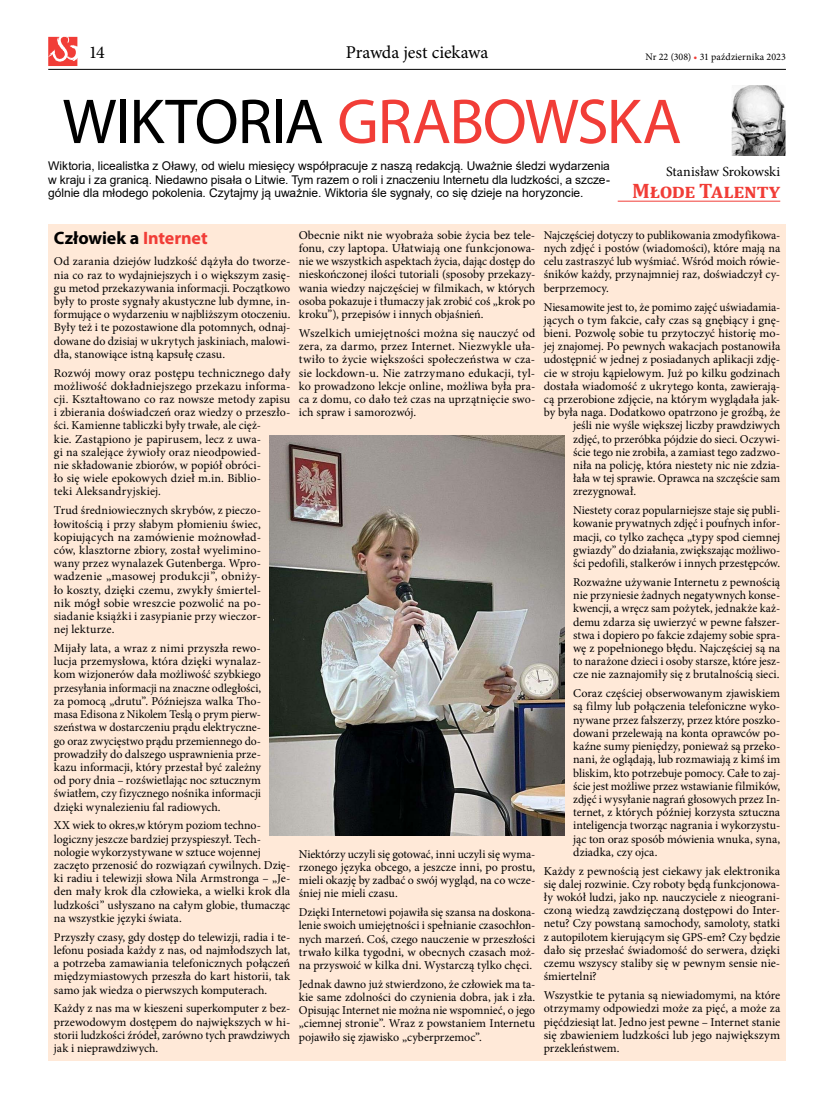
<style>
.page{position:relative;width:820px;height:1106px;background:#fff}
.page>*{position:absolute;margin:0;border:0;box-sizing:border-box;transform-origin:0 0}
.t1{font:64px "Myriad Pro";letter-spacing:-.02em;color:#f13d37}
.t2{font:700 21px "Cambria";letter-spacing:-.01em;color:#f13d37}
.t3{font:18px "Minion Pro";color:#000}
.t4{font:700 18px "Myriad Pro";letter-spacing:-.005em;color:#000}
.t5{font:14px "Minion Pro";color:#000}
.t6{font:12px/13.2px "Minion Pro";letter-spacing:-.005em;color:#000;text-align:justify}
.t7{font:12px/13.2px "Arial";letter-spacing:-.005em;color:#000;text-align:justify}
.t8{font:10px "Minion Pro";color:#000}
.s1{color:#f13d37}
.s2{color:#000}
</style>
<div class="page">
<div style="left:48px;top:224px;width:737px;height:836px;background:#ffe9d8"></div>
<img style="left:269px;top:435px;width:295px;height:400px">
<hr style="left:617px;top:201px;width:163px;height:1px;background:#f13d37">
<img style="left:731px;top:85px;width:54px;height:71px">
<hr style="left:48px;top:69px;width:737px;height:1px;background:#000">
<svg style="left:48px;top:37px;width:29px;height:29px"></svg>
<h3 class="t3" style="left:89px;top:40px;width:18px">14</h3>
<h3 class="t3" style="left:345px;top:40px;width:144px">Prawda jest ciekawa</h3>
<p class="t8" style="left:645px;top:50px;width:142px">Nr 22 (308) <span class="s1">•</span> 31 października 2023</p>
<h1 class="t1" style="left:62px;top:82px;width:620px"><span class="s2">WIKTORIA</span> GRABOWSKA</h1>
<p class="t7" style="left:48px;top:159px;width:563px">Wiktoria, licealistka z Oławy, od wielu miesięcy współpracuje z naszą redakcją. Uważnie śledzi wydarzenia w kraju i za granicą. Niedawno pisała o Litwie. Tym razem o roli i znaczeniu Internetu dla ludzkości, a szcze&shy;gólnie dla młodego pokolenia. Czytajmy ją uważnie. Wiktoria śle sygnały, co się dzieje na horyzoncie.</p>
<h3 class="t4" style="left:54px;top:226px;width:155px">Człowiek a <span class="s1">Internet</span></h3>
<p class="t6" style="left:54px;top:255px;width:238px">Od zarania dziejów ludzkość dążyła do tworze&shy;nia co raz to wydajniejszych i o większym zasię&shy;gu metod przekazywania informacji. Początkowo były to proste sygnały akustyczne lub dymne, in&shy;formujące o wydarzeniu w najbliższym otoczeniu.<br>Były też i te pozostawione dla potomnych, odnaj&shy;dowane do dzisiaj w ukrytych jaskiniach, malowi&shy;dła, stanowiące istną kapsułę czasu.</p>
<p class="t6" style="left:54px;top:366px;width:238px;text-align:left">Rozwój mowy oraz postępu technicznego dały możliwość dokładniejszego przekazu informa&shy;cji. Kształtowano co raz nowsze metody zapisu i zbierania doświadczeń oraz wiedzy o przeszło&shy;ści. Kamienne tabliczki były trwałe, ale cięż-<br>kie. Zastąpiono je papirusem, lecz z uwa-<br>gi na szalejące żywioły oraz nieodpowied-<br>nie składowanie zbiorów, w popiół obróci-<br>ło się wiele epokowych dzieł m.in. Biblio-<br>teki Aleksandryjskiej.</p>
<p class="t6" style="left:54px;top:504px;width:208px">Trud średniowiecznych skrybów, z pieczo&shy;łowitością i przy słabym płomieniu świec, kopiujących na zamówienie możnowład&shy;ców, klasztorne zbiory, został wyelimino&shy;wany przez wynalazek Gutenberga. Wpro&shy;wadzenie „masowej produkcji”, obniży&shy;ło koszty, dzięki czemu, zwykły śmiertel&shy;nik mógł sobie wreszcie pozwolić na po&shy;siadanie książki i zasypianie przy wieczor&shy;nej lekturze.</p>
<p class="t6" style="left:54px;top:641px;width:209px">Mijały lata, a wraz z nimi przyszła rewo&shy;lucja przemysłowa, która dzięki wynalaz&shy;kom wizjonerów dała możliwość szybkiego przesyłania informacji na znaczne odległości, za pomocą „drutu”. Późniejsza walka Tho&shy;masa Edisona z Nikolem Teslą o prym pierw&shy;szeństwa w dostarczeniu prądu elektryczne&shy;go oraz zwycięstwo prądu przemiennego do&shy;prowadziły do dalszego usprawnienia prze&shy;kazu informacji, który przestał być zależny od pory dnia – rozświetlając noc sztucznym światłem, czy fizycznego nośnika informacji dzięki wynalezieniu fal radiowych.</p>
<p class="t6" style="left:54px;top:819px;width:238px;text-align:left">XX wiek to okres,w którym poziom techno&shy;logiczny jeszcze bardziej przyspieszył. Tech&shy;nologie wykorzystywane w sztuce wojennej zaczęto przenosić do rozwiązań cywilnych. Dzię&shy;ki radiu i telewizji słowa Nila Armstronga – „Je&shy;den mały krok dla człowieka, a wielki krok dla ludzkości” usłyszano na całym globie, tłumacząc na wszystkie języki świata.</p>
<p class="t6" style="left:54px;top:930px;width:238px">Przyszły czasy, gdy dostęp do telewizji, radia i te&shy;lefonu posiada każdy z nas, od najmłodszych lat, a potrzeba zamawiania telefonicznych połączeń międzymiastowych przeszła do kart historii, tak samo jak wiedza o pierwszych komputerach.</p>
<p class="t6" style="left:54px;top:1002px;width:238px">Każdy z nas ma w kieszeni superkomputer z bez&shy;przewodowym dostępem do największych w hi&shy;storii ludzkości źródeł, zarówno tych prawdziwych jak i nieprawdziwych.</p>
<p class="t5" style="left:665px;top:162px;width:116px">Stanisław Srokowski</p>
<h2 class="t2" style="left:632px;top:176px;width:149px">Młode Talenty</h2>
<p class="t6" style="left:299px;top:228px;width:238px">Obecnie nikt nie wyobraża sobie życia bez tele&shy;fonu, czy laptopa. Ułatwiają one funkcjonowa&shy;nie we wszystkich aspektach życia, dając dostęp do nieskończonej ilości tutoriali (sposoby przekazy&shy;wania wiedzy najczęściej w filmikach, w których osoba pokazuje i tłumaczy jak zrobić coś „krok po kroku”), przepisów i innych objaśnień.</p>
<p class="t6" style="left:299px;top:326px;width:238px">Wszelkich umiejętności można się nauczyć od zera, za darmo, przez Internet. Niezwykle uła&shy;twiło to życie większości społeczeństwa w cza&shy;sie lockdown-u. Nie zatrzymano edukacji, tyl&shy;ko prowadzono lekcje online, możliwa była pra&shy;ca z domu, co dało też czas na uprzątnięcie swo&shy;ich spraw i samorozwój.</p>
<p class="t6" style="left:543px;top:228px;width:238px">Najczęściej dotyczy to publikowania zmodyfikowa&shy;nych zdjęć i postów (wiadomości), które mają na celu zastraszyć lub wyśmiać. Wśród moich rówie&shy;śników każdy, przynajmniej raz, doświadczył cy&shy;berprzemocy.</p>
<p class="t6" style="left:543px;top:300px;width:238px">Niesamowite jest to, że pomimo zajęć uświadamia-</p>
<p class="t6" style="left:543px;top:313px;width:238px">jących o tym fakcie, cały czas są gnębiący i gnę-</p>
<p class="t6" style="left:543px;top:326px;width:238px">bieni. Pozwolę sobie tu przytoczyć historię mo-</p>
<p class="t6" style="left:543px;top:340px;width:238px">jej znajomej. Po pewnych wakacjach postanowiła</p>
<p class="t6" style="left:543px;top:353px;width:238px">udostępnić w jednej z posiadanych aplikacji zdję-</p>
<p class="t6" style="left:543px;top:366px;width:238px">cie w stroju kąpielowym. Już po kilku godzinach</p>
<p class="t6" style="left:543px;top:379px;width:238px">dostała wiadomość z ukrytego konta, zawierają-</p>
<p class="t6" style="left:543px;top:392px;width:238px">cą przerobione zdjęcie, na którym wyglądała jak-</p>
<p class="t6" style="left:543px;top:406px;width:238px">by była naga. Dodatkowo opatrzono je groźbą, że</p>
<p class="t6" style="left:573px;top:419px;width:208px">jeśli nie wyśle większej liczby prawdziwych</p>
<p class="t6" style="left:573px;top:432px;width:208px">zdjęć, to przeróbka pójdzie do sieci. Oczywi-</p>
<p class="t6" style="left:573px;top:445px;width:208px">ście tego nie zrobiła, a zamiast tego zadzwo-</p>
<p class="t6" style="left:573px;top:458px;width:208px">niła na policję, która niestety nic nie zdzia-</p>
<p class="t6" style="left:573px;top:472px;width:208px">łała w tej sprawie. Oprawca na szczęście sam</p>
<p class="t6" style="left:573px;top:485px;width:65px">zrezygnował.</p>
<p class="t6" style="left:573px;top:504px;width:208px">Niestety coraz popularniejsze staje się publi&shy;kowanie prywatnych zdjęć i poufnych infor&shy;macji, co tylko zachęca „typy spod ciemnej gwiazdy” do działania, zwiększając możliwo&shy;ści pedofili, stalkerów i innych przestępców.</p>
<p class="t6" style="left:573px;top:575px;width:208px">Rozważne używanie Internetu z pewnością nie przyniesie żadnych negatywnych konse&shy;kwencji, a wręcz sam pożytek, jednakże każ&shy;demu zdarza się uwierzyć w pewne fałszer&shy;stwa i dopiero po fakcie zdajemy sobie spra&shy;wę z popełnionego błędu. Najczęściej są na to narażone dzieci i osoby starsze, które jesz&shy;cze nie zaznajomiły się z brutalnością sieci.</p>
<p class="t6" style="left:573px;top:687px;width:208px">Coraz częściej obserwowanym zjawiskiem są filmy lub połączenia telefoniczne wyko&shy;nywane przez fałszerzy, przez które poszko&shy;dowani przelewają na konta oprawców po&shy;kaźne sumy pieniędzy, ponieważ są przeko&shy;nani, że oglądają, lub rozmawiają z kimś im bliskim, kto potrzebuje pomocy. Całe to zaj&shy;ście jest możliwe przez wstawianie filmików, zdjęć i wysyłanie nagrań głosowych przez In&shy;ternet, z których później korzysta sztuczna inteligencja tworząc nagrania i wykorzystu&shy;jąc ton oraz sposób mówienia wnuka, syna, dziadka, czy ojca.</p>
<p class="t6" style="left:543px;top:864px;width:238px">Każdy z pewnością jest ciekawy jak elektronika się dalej rozwinie. Czy roboty będą funkcjonowa&shy;ły wokół ludzi, jako np. nauczyciele z nieograni&shy;czoną wiedzą zawdzięczaną dostępowi do Inter&shy;netu? Czy powstaną samochody, samoloty, statki z autopilotem kierującym się GPS-em? Czy będzie dało się przesłać świadomość do serwera, dzięki czemu wszyscy staliby się w pewnym sensie nie&shy;śmiertelni?</p>
<p class="t6" style="left:543px;top:988px;width:238px">Wszystkie te pytania są niewiadomymi, na które otrzymamy odpowiedzi może za pięć, a może za pięćdziesiąt lat. Jedno jest pewne – Internet stanie się zbawieniem ludzkości lub jego największym przekleństwem.</p>
<p class="t6" style="left:299px;top:847px;width:238px">Niektórzy uczyli się gotować, inni uczyli się wyma&shy;rzonego języka obcego, a jeszcze inni, po prostu, mieli okazję by zadbać o swój wygląd, na co wcze&shy;śniej nie mieli czasu.</p>
<p class="t6" style="left:299px;top:905px;width:238px">Dzięki Internetowi pojawiła się szansa na doskona&shy;lenie swoich umiejętności i spełnianie czasochłon&shy;nych marzeń. Coś, czego nauczenie w przeszłości trwało kilka tygodni, w obecnych czasach moż&shy;na przyswoić w kilka dni. Wystarczą tylko chęci.</p>
<p class="t6" style="left:299px;top:977px;width:238px">Jednak dawno już stwierdzono, że człowiek ma ta&shy;kie same zdolności do czynienia dobra, jak i zła.<br>Opisując Internet nie można nie wspomnieć, o jego „ciemnej stronie”. Wraz z powstaniem Internetu pojawiło się zjawisko „cyberprzemoc”.</p>
</div>
